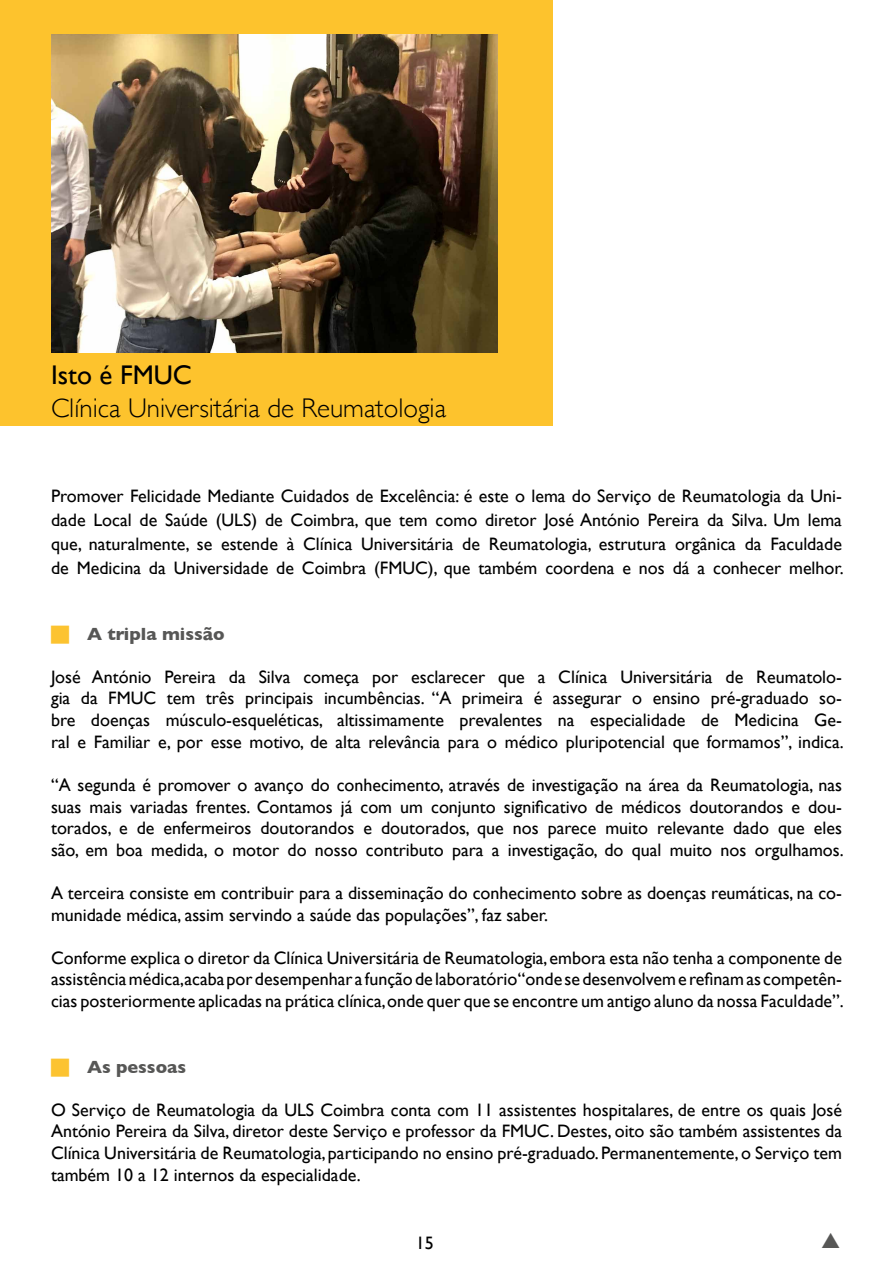
<style>
.page{position:relative;width:893px;height:1263px;background:#fff}
.page>*{position:absolute;margin:0;border:0;box-sizing:border-box;transform-origin:0 0}
.t1{font:300 27px "Gill Sans";color:#000}
.t2{font:27px "Gill Sans";color:#000}
.t3{font:18px/21.6px "Gill Sans";color:#000;text-align:justify}
.t4{font:700 18px "Gill Sans";color:#575756}
.t5{font:18px "Gill Sans";color:#000}
</style>
<div class="page">
<div style="left:0;top:0;width:553px;height:425px;background:#fdc32d"></div>
<img style="left:51px;top:34px;width:446px;height:319px">
<h1 class="t2" style="left:51px;top:359px;width:142px">Isto é FMUC</h1>
<h1 class="t1" style="left:51px;top:387px;width:397px">Clínica Universitária de Reumatologia</h1>
<p class="t3" style="left:51px;top:484px;width:794px;line-height:24px">Promover Felicidade Mediante Cuidados de Excelência: é este o lema do Serviço de Reumatologia da Uni&shy;dade Local de Saúde (ULS) de Coimbra, que tem como diretor José António Pereira da Silva. Um lema que, naturalmente, se estende à Clínica Universitária de Reumatologia, estrutura orgânica da Faculdade de Medicina da Universidade de Coimbra (FMUC), que também coordena e nos dá a conhecer melhor.</p>
<p class="t4" style="left:87px;top:619px;width:139px">A tripla missão</p>
<p class="t3" style="left:51px;top:666px;width:794px">José António Pereira da Silva começa por esclarecer que a Clínica Universitária de Reumatolo&shy;gia da FMUC tem três principais incumbências. “A primeira é assegurar o ensino pré-graduado so&shy;bre doenças músculo-esqueléticas, altissimamente prevalentes na especialidade de Medicina Ge&shy;ral e Familiar e, por esse motivo, de alta relevância para o médico pluripotencial que formamos”, indica.</p>
<p class="t3" style="left:51px;top:774px;width:794px">“A segunda é promover o avanço do conhecimento, através de investigação na área da Reumatologia, nas suas mais variadas frentes. Contamos já com um conjunto significativo de médicos doutorandos e dou&shy;torados, e de enfermeiros doutorandos e doutorados, que nos parece muito relevante dado que eles são, em boa medida, o motor do nosso contributo para a investigação, do qual muito nos orgulhamos.</p>
<p class="t3" style="left:51px;top:882px;width:792px">A terceira consiste em contribuir para a disseminação do conhecimento sobre as doenças reumáticas, na co&shy;munidade médica, assim servindo a saúde das populações”, faz saber.</p>
<p class="t3" style="left:51px;top:947px;width:794px">Conforme explica o diretor da Clínica Universitária de Reumatologia, embora esta não tenha a componente de assistência médica,acaba por desempenhar a função de laboratório “onde se desenvolvem e refinam as competên&shy;cias posteriormente aplicadas na prática clínica, onde quer que se encontre um antigo aluno da nossa Faculdade”.</p>
<p class="t4" style="left:87px;top:1052px;width:101px">As pessoas</p>
<p class="t3" style="left:51px;top:1099px;width:792px">O Serviço de Reumatologia da ULS Coimbra conta com 11 assistentes hospitalares, de entre os quais José António Pereira da Silva, diretor deste Serviço e professor da FMUC. Destes, oito são também assistentes da Clínica Universitária de Reumatologia, participando no ensino pré-graduado. Permanentemente, o Serviço tem também 10 a 12 internos da especialidade.</p>
<p class="t5" style="left:416px;top:1232px;width:19px">15</p>
</div>
